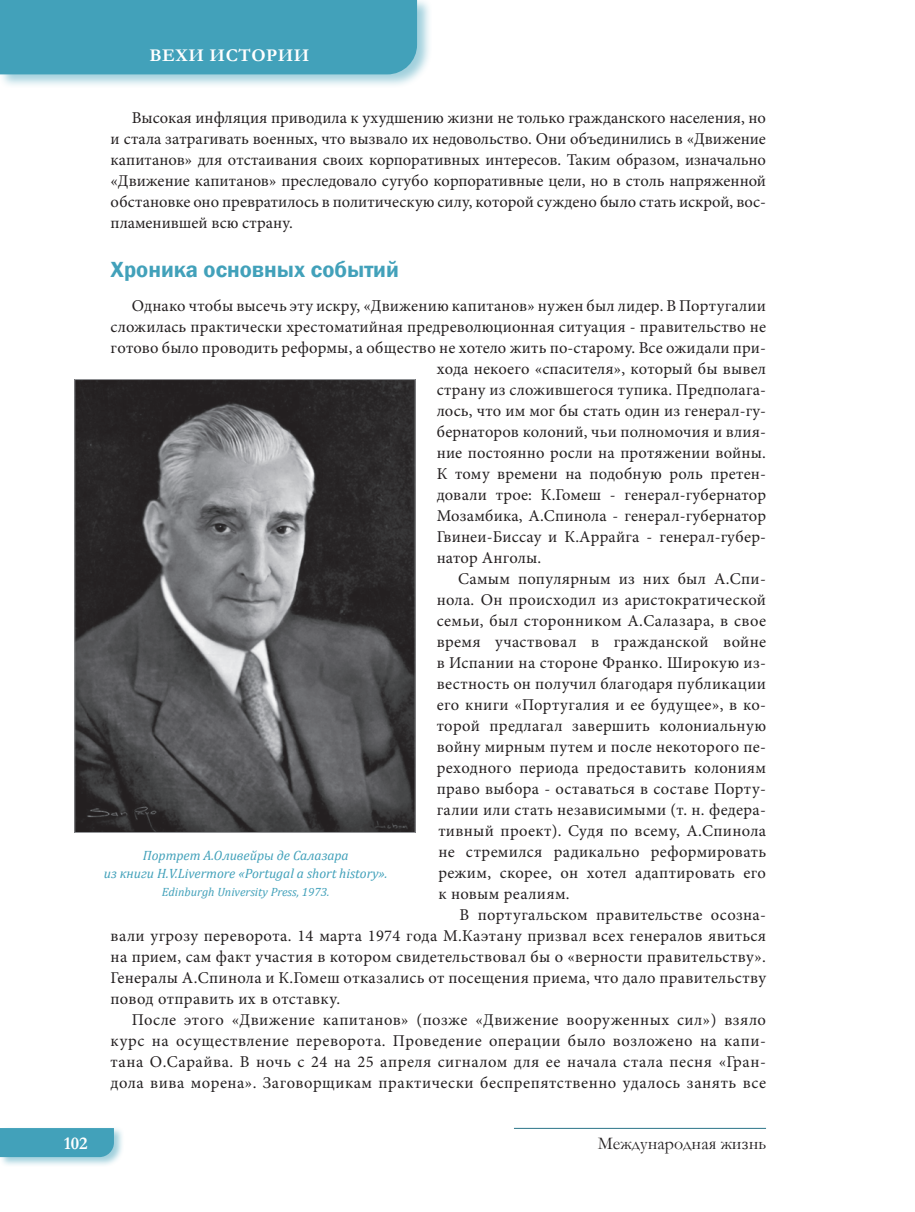
<style>
.page{position:relative;width:915px;height:1212px;background:#fff}
.page>*{position:absolute;margin:0;border:0;box-sizing:border-box;transform-origin:0 0}
.Подзаголовок{font:600 22.5px "Franklin Gothic";color:#42a1ba}
.t1{font:18px "Garamond";color:#231f20}
.t2{font:700 18px "Garamond";letter-spacing:.03em;color:#fff}
.Основной_текст{font:16.5px/21px "Minion Pro";letter-spacing:.01em;color:#231f20;text-align:justify}
.подпись_под_фото{font:italic 13.5px/18px "Cambria";color:#42a1ba;text-align:center}
.подпись_под_фото-2{font:italic 12px "Cambria";color:#42a1ba}
</style>
<div class="page">
<div style="left:0;top:1126px;width:125px;height:41px;background:#42a1ba;opacity:.5"></div>
<div style="left:0;top:1128px;width:114px;height:29px;background:#42a1ba"></div>
<hr style="left:514px;top:1128px;width:251px;height:1px;background:#2a7588">
<div style="left:0;top:0;width:432px;height:88px;background:#42a1ba;opacity:.5"></div>
<div style="left:0;top:0;width:417px;height:74px;background:#42a1ba"></div>
<img style="left:76px;top:381px;width:337px;height:450px">
<div style="left:74px;top:379px;width:341px;height:454px;border:1px solid #939598"></div>
<p class="t2" style="left:149px;top:43px;width:161px">ВЕХИ ИСТОРИИ</p>
<p class="Основной_текст" style="left:111px;top:107px;width:656px;text-indent:21px">Высокая инфляция приводила к ухудшению жизни не только гражданского населения, но и стала затрагивать военных, что вызвало их недовольство. Они объединились в «Движение капитанов» для отстаивания своих корпоративных интересов. Таким образом, изначально «Движение капитанов» преследовало сугубо корпоративные цели, но в столь напряженной обстановке оно превратилось в политическую силу, которой суждено было стать искрой, вос&shy;пламенившей всю страну.</p>
<p class="Подзаголовок" style="left:111px;top:256px;width:289px">Хроника основных событий</p>
<p class="Основной_текст" style="left:132px;top:295px;width:635px">Однако чтобы высечь эту искру, «Движению капитанов» нужен был лидер. В Португалии</p>
<p class="Основной_текст" style="left:111px;top:316px;width:656px">сложилась практически хрестоматийная предреволюционная ситуация - правительство не</p>
<p class="Основной_текст" style="left:111px;top:337px;width:656px">готово было проводить реформы, а общество не хотело жить по-старому. Все ожидали при-</p>
<p class="Основной_текст" style="left:436px;top:358px;width:331px">хода некоего «спасителя», который бы вывел</p>
<p class="Основной_текст" style="left:436px;top:379px;width:331px">страну из сложившегося тупика. Предполага-</p>
<p class="Основной_текст" style="left:436px;top:400px;width:331px">лось, что им мог бы стать один из генерал-гу-</p>
<p class="Основной_текст" style="left:436px;top:421px;width:331px">бернаторов колоний, чьи полномочия и влия-</p>
<p class="Основной_текст" style="left:436px;top:442px;width:331px">ние постоянно росли на протяжении войны.</p>
<p class="Основной_текст" style="left:436px;top:463px;width:331px">К тому времени на подобную роль претен-</p>
<p class="Основной_текст" style="left:436px;top:484px;width:331px">довали трое: К.Гомеш - генерал-губернатор</p>
<p class="Основной_текст" style="left:436px;top:505px;width:331px">Мозамбика, А.Спинола - генерал-губернатор</p>
<p class="Основной_текст" style="left:436px;top:526px;width:331px">Гвинеи-Биссау и К.Аррайга - генерал-губер-</p>
<p class="Основной_текст" style="left:436px;top:547px;width:106px">натор Анголы.</p>
<p class="Основной_текст" style="left:436px;top:568px;width:331px;text-indent:21px">Самым популярным из них был А.Спи&shy;нола. Он происходил из аристократической семьи, был сторонником А.Салазара, в свое время участвовал в гражданской войне в Испании на стороне Франко. Широкую из&shy;вестность он получил благодаря публикации его книги «Португалия и ее будущее», в ко&shy;торой предлагал завершить колониальную войну мирным путем и после некоторого пе&shy;реходного периода предоставить колониям право выбора - оставаться в составе Порту&shy;галии или стать независимыми (т. н. федера&shy;тивный проект). Судя по всему, А.Спинола не стремился радикально реформировать режим, скорее, он хотел адаптировать его к новым реалиям.</p>
<p class="Основной_текст" style="left:111px;top:904px;width:656px;text-indent:349px">В португальском правительстве осозна&shy;вали угрозу переворота. 14 марта 1974 года М.Каэтану призвал всех генералов явиться на прием, сам факт участия в котором свидетельствовал бы о «верности правительству».<br>Генералы А.Спинола и К.Гомеш отказались от посещения приема, что дало правительству повод отправить их в отставку.</p>
<p class="Основной_текст" style="left:111px;top:1009px;width:656px;text-indent:21px">После этого «Движение капитанов» (позже «Движение вооруженных сил») взяло курс на осуществление переворота. Проведение операции было возложено на капи&shy;тана О.Сарайва. В ночь с 24 на 25 апреля сигналом для ее начала стала песня «Гран&shy;дола вива морена». Заговорщикам практически беспрепятственно удалось занять все</p>
<p class="подпись_под_фото" style="left:104px;top:846px;width:285px">Портрет А.Оливейры де Салазара<br>из книги H.V.Livermore «Portugal a short history».</p>
<p class="подпись_под_фото-2" style="left:162px;top:883px;width:169px">Edinburgh University Press, 1973.</p>
<p class="t2" style="left:64px;top:1131px;width:26px">102</p>
<p class="t1" style="left:597px;top:1131px;width:170px">Международная жизнь</p>
</div>
